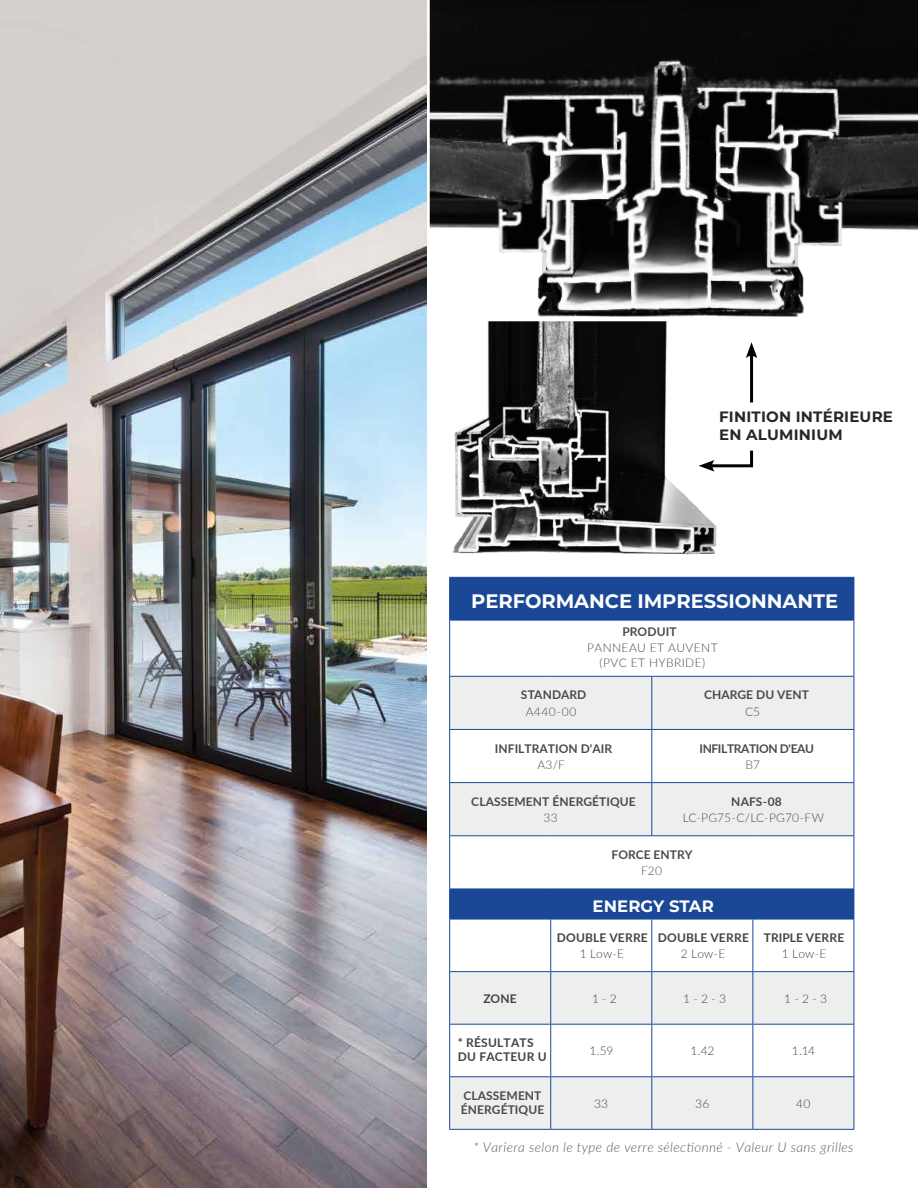
<style>
.page{position:relative;width:918px;height:1188px;background:#fff}
.page>*{position:absolute;margin:0;border:0;box-sizing:border-box;transform-origin:0 0}
.t1{font:700 19.5px "Montserrat";letter-spacing:-.005em;color:#fff}
.t2{font:700 16.5px "Montserrat";letter-spacing:.005em;color:#fff}
.t3{font:700 15px/18px "Montserrat";letter-spacing:.015em;color:#272727}
.t4{font:italic 300 13.5px "Lato";letter-spacing:.03em;color:#595a5c}
.t5{font:700 12px/14.4px "Lato";letter-spacing:.005em;color:#4d4a4a}
.t6{font:700 12px/14.4px "Lato";letter-spacing:.02em;color:#454342}
.t7{font:300 12px/14.4px "Lato";letter-spacing:.03em;color:#4d4a4a;text-align:center}
.t8{font:300 12px "Lato";letter-spacing:.01em;color:#454342}
.t9{font:300 12px "Lato";letter-spacing:-.005em;color:#4d4a4a}
.t10{font:700 12px "Lato";letter-spacing:-.03em;color:#4d4a4a}
</style>
<div class="page">
<img style="left:449px;top:321px;width:296px;height:256px">
<div style="left:450px;top:578px;width:404px;height:42px;background:#1a4897"></div>
<svg style="left:450px;top:677px;width:404px;height:452px"></svg>
<hr style="left:449px;top:577px;width:102px;height:1px;background:#1a4897">
<hr style="left:449px;top:578px;width:1px;height:42px;background:#1a4897">
<hr style="left:551px;top:577px;width:101px;height:1px;background:#1a4897">
<hr style="left:652px;top:577px;width:101px;height:1px;background:#1a4897">
<hr style="left:753px;top:577px;width:101px;height:1px;background:#1a4897">
<hr style="left:854px;top:578px;width:1px;height:42px;background:#1a4897">
<hr style="left:449px;top:620px;width:102px;height:1px;background:#1a4897">
<hr style="left:449px;top:621px;width:1px;height:55px;background:#1a4897">
<hr style="left:551px;top:620px;width:101px;height:1px;background:#1a4897">
<hr style="left:652px;top:620px;width:101px;height:1px;background:#1a4897">
<hr style="left:753px;top:620px;width:101px;height:1px;background:#1a4897">
<hr style="left:854px;top:621px;width:1px;height:55px;background:#1a4897">
<hr style="left:449px;top:676px;width:102px;height:1px;background:#1a4897">
<hr style="left:449px;top:677px;width:1px;height:52px;background:#1a4897">
<hr style="left:551px;top:676px;width:101px;height:1px;background:#1a4897">
<hr style="left:652px;top:676px;width:101px;height:1px;background:#1a4897">
<hr style="left:651px;top:677px;width:1px;height:52px;background:#1a4897">
<hr style="left:753px;top:676px;width:101px;height:1px;background:#1a4897">
<hr style="left:854px;top:677px;width:1px;height:52px;background:#1a4897">
<hr style="left:449px;top:729px;width:102px;height:1px;background:#1a4897">
<hr style="left:449px;top:730px;width:1px;height:52px;background:#1a4897">
<hr style="left:551px;top:729px;width:101px;height:1px;background:#1a4897">
<hr style="left:652px;top:729px;width:101px;height:1px;background:#1a4897">
<hr style="left:651px;top:730px;width:1px;height:52px;background:#1a4897">
<hr style="left:753px;top:729px;width:101px;height:1px;background:#1a4897">
<hr style="left:854px;top:730px;width:1px;height:52px;background:#1a4897">
<hr style="left:449px;top:782px;width:102px;height:1px;background:#1a4897">
<hr style="left:449px;top:783px;width:1px;height:52px;background:#1a4897">
<hr style="left:551px;top:782px;width:101px;height:1px;background:#1a4897">
<hr style="left:652px;top:782px;width:101px;height:1px;background:#1a4897">
<hr style="left:651px;top:783px;width:1px;height:52px;background:#1a4897">
<hr style="left:753px;top:782px;width:101px;height:1px;background:#1a4897">
<hr style="left:854px;top:783px;width:1px;height:52px;background:#1a4897">
<hr style="left:449px;top:835px;width:102px;height:1px;background:#1a4897">
<hr style="left:449px;top:836px;width:1px;height:53px;background:#1a4897">
<hr style="left:551px;top:835px;width:101px;height:1px;background:#1a4897">
<hr style="left:652px;top:835px;width:101px;height:1px;background:#1a4897">
<hr style="left:753px;top:835px;width:101px;height:1px;background:#1a4897">
<hr style="left:854px;top:836px;width:1px;height:53px;background:#1a4897">
<hr style="left:449px;top:889px;width:102px;height:1px;background:#1a4897">
<hr style="left:449px;top:889px;width:1px;height:30px;background:#1a4897">
<hr style="left:551px;top:889px;width:101px;height:1px;background:#1a4897">
<hr style="left:652px;top:889px;width:101px;height:1px;background:#1a4897">
<hr style="left:753px;top:889px;width:101px;height:1px;background:#1a4897">
<hr style="left:854px;top:889px;width:1px;height:30px;background:#1a4897">
<hr style="left:449px;top:919px;width:102px;height:1px;background:#1a4897">
<hr style="left:449px;top:919px;width:1px;height:52px;background:#1a4897">
<hr style="left:551px;top:919px;width:101px;height:1px;background:#1a4897">
<hr style="left:550px;top:919px;width:1px;height:52px;background:#1a4897">
<hr style="left:652px;top:919px;width:101px;height:1px;background:#1a4897">
<hr style="left:651px;top:919px;width:1px;height:52px;background:#1a4897">
<hr style="left:753px;top:919px;width:101px;height:1px;background:#1a4897">
<hr style="left:752px;top:919px;width:1px;height:52px;background:#1a4897">
<hr style="left:854px;top:919px;width:1px;height:52px;background:#1a4897">
<hr style="left:449px;top:971px;width:102px;height:1px;background:#1a4897">
<hr style="left:449px;top:972px;width:1px;height:52px;background:#1a4897">
<hr style="left:551px;top:971px;width:101px;height:1px;background:#1a4897">
<hr style="left:550px;top:972px;width:1px;height:52px;background:#1a4897">
<hr style="left:652px;top:971px;width:101px;height:1px;background:#1a4897">
<hr style="left:651px;top:972px;width:1px;height:52px;background:#1a4897">
<hr style="left:753px;top:971px;width:101px;height:1px;background:#1a4897">
<hr style="left:752px;top:972px;width:1px;height:52px;background:#1a4897">
<hr style="left:854px;top:972px;width:1px;height:52px;background:#1a4897">
<hr style="left:449px;top:1024px;width:102px;height:1px;background:#1a4897">
<hr style="left:449px;top:1025px;width:1px;height:51px;background:#1a4897">
<hr style="left:551px;top:1024px;width:101px;height:1px;background:#1a4897">
<hr style="left:550px;top:1025px;width:1px;height:51px;background:#1a4897">
<hr style="left:652px;top:1024px;width:101px;height:1px;background:#1a4897">
<hr style="left:651px;top:1025px;width:1px;height:51px;background:#1a4897">
<hr style="left:753px;top:1024px;width:101px;height:1px;background:#1a4897">
<hr style="left:752px;top:1025px;width:1px;height:51px;background:#1a4897">
<hr style="left:854px;top:1025px;width:1px;height:51px;background:#1a4897">
<hr style="left:449px;top:1076px;width:102px;height:1px;background:#1a4897">
<hr style="left:449px;top:1077px;width:1px;height:52px;background:#1a4897">
<hr style="left:551px;top:1076px;width:101px;height:1px;background:#1a4897">
<hr style="left:550px;top:1077px;width:1px;height:52px;background:#1a4897">
<hr style="left:652px;top:1076px;width:101px;height:1px;background:#1a4897">
<hr style="left:651px;top:1077px;width:1px;height:52px;background:#1a4897">
<hr style="left:753px;top:1076px;width:101px;height:1px;background:#1a4897">
<hr style="left:752px;top:1077px;width:1px;height:52px;background:#1a4897">
<hr style="left:854px;top:1077px;width:1px;height:52px;background:#1a4897">
<hr style="left:449px;top:1129px;width:102px;height:1px;background:#1a4897">
<hr style="left:551px;top:1129px;width:101px;height:1px;background:#1a4897">
<hr style="left:652px;top:1129px;width:101px;height:1px;background:#1a4897">
<hr style="left:753px;top:1129px;width:101px;height:1px;background:#1a4897">
<svg style="left:426px;top:0;width:492px;height:321px"></svg>
<svg style="left:699px;top:448px;width:55px;height:24px"></svg>
<hr style="left:750px;top:353px;width:3px;height:49px;background:#010202">
<svg style="left:746px;top:342px;width:11px;height:16px"></svg>
<img style="left:0;top:0;width:426px;height:1188px">
<p class="t3" style="left:719px;top:407px;width:175px">FINITION INTÉRIEURE<br>EN ALUMINIUM</p>
<h1 class="t1" style="left:471px;top:587px;width:368px">PERFORMANCE IMPRESSIONNANTE</h1>
<p class="t5" style="left:622px;top:624px;width:56px">PRODUIT</p>
<p class="t7" style="left:587px;top:640px;width:132px">PANNEAU ET AUVENT (PVC ET HYBRIDE)</p>
<p class="t5" style="left:521px;top:687px;width:67px">STANDARD</p>
<p class="t7" style="left:526px;top:704px;width:52px">A440-00</p>
<p class="t5" style="left:704px;top:687px;width:106px">CHARGE DU VENT</p>
<p class="t7" style="left:745px;top:704px;width:17px">C5</p>
<p class="t5" style="left:495px;top:741px;width:119px">INFILTRATION D'AIR</p>
<p class="t7" style="left:537px;top:757px;width:29px">A3/F</p>
<p class="t10" style="left:700px;top:739px;width:116px">INFILTRATION D'EAU</p>
<p class="t7" style="left:746px;top:757px;width:16px">B7</p>
<p class="t5" style="left:471px;top:794px;width:166px">CLASSEMENT ÉNERGÉTIQUE</p>
<p class="t7" style="left:544px;top:810px;width:16px">33</p>
<p class="t5" style="left:731px;top:794px;width:52px">NAFS-08</p>
<p class="t9" style="left:683px;top:810px;width:143px">LC-PG75-C/LC-PG70-FW</p>
<p class="t5" style="left:612px;top:847px;width:82px">FORCE ENTRY</p>
<p class="t7" style="left:641px;top:863px;width:22px">F20</p>
<h2 class="t2" style="left:593px;top:894px;width:123px">ENERGY STAR</h2>
<p class="t6" style="left:557px;top:930px;width:92px">DOUBLE VERRE</p>
<p class="t8" style="left:580px;top:946px;width:46px">1 Low-E</p>
<p class="t6" style="left:658px;top:930px;width:92px">DOUBLE VERRE</p>
<p class="t8" style="left:681px;top:946px;width:46px">2 Low-E</p>
<p class="t6" style="left:764px;top:930px;width:82px">TRIPLE VERRE</p>
<p class="t8" style="left:782px;top:946px;width:46px">1 Low-E</p>
<p class="t6" style="left:484px;top:991px;width:35px">ZONE</p>
<p class="t8" style="left:592px;top:990px;width:26px">1 - 2</p>
<p class="t8" style="left:683px;top:990px;width:44px">1 - 2 - 3</p>
<p class="t8" style="left:784px;top:990px;width:44px">1 - 2 - 3</p>
<p class="t6" style="left:458px;top:1035px;width:90px">* RÉSULTATS<br>DU FACTEUR U</p>
<p class="t8" style="left:590px;top:1043px;width:25px">1.59</p>
<p class="t8" style="left:691px;top:1043px;width:25px">1.42</p>
<p class="t8" style="left:792px;top:1043px;width:25px">1.14</p>
<p class="t5" style="left:461px;top:1088px;width:85px">CLASSEMENT<br>ÉNERGÉTIQUE</p>
<p class="t8" style="left:594px;top:1095px;width:16px">33</p>
<p class="t8" style="left:695px;top:1095px;width:16px">36</p>
<p class="t8" style="left:796px;top:1095px;width:16px">40</p>
<p class="t4" style="left:473px;top:1138px;width:382px">* Variera selon le type de verre sélectionné - Valeur U sans grilles</p>
</div>
